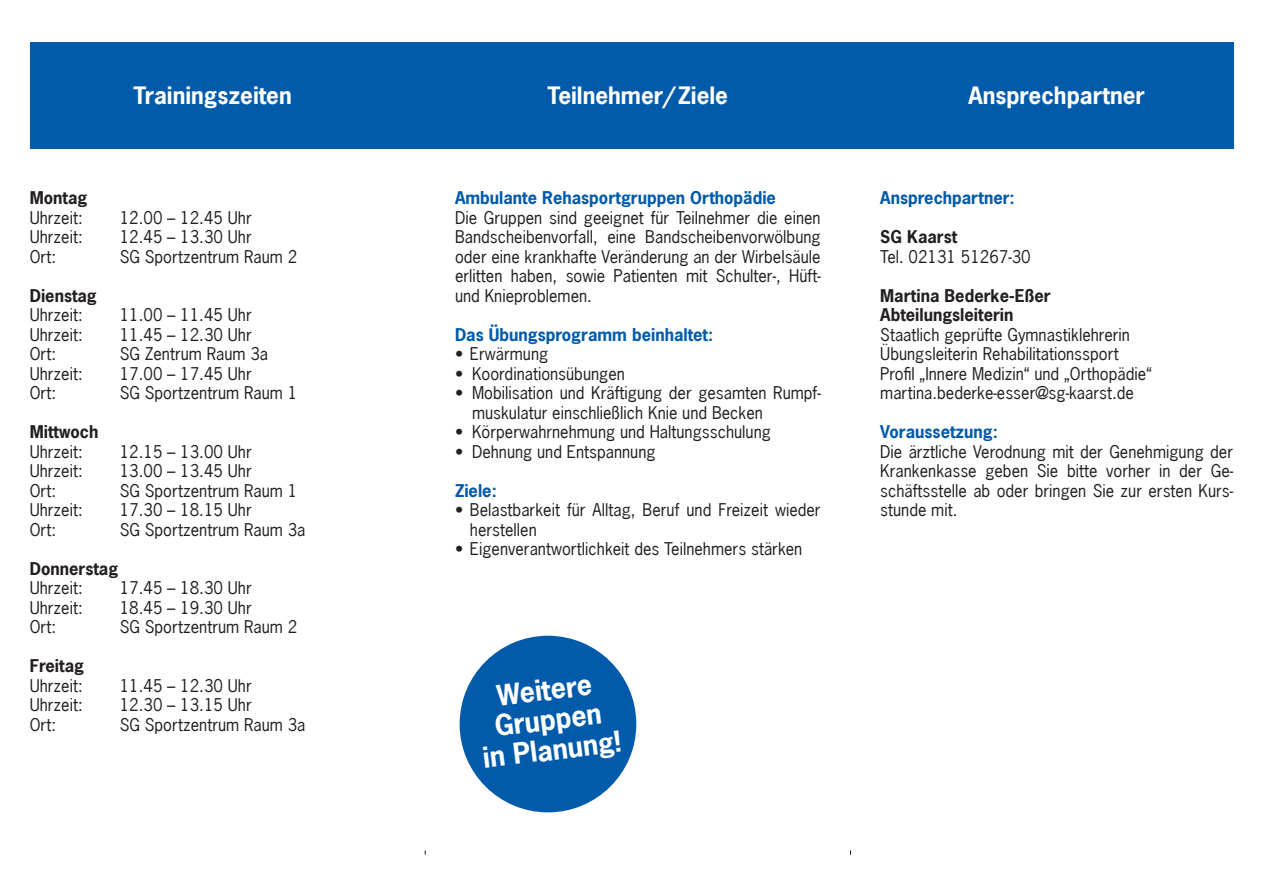
<style>
.page{position:relative;width:1263px;height:893px;background:#fff}
.page>*{position:absolute;margin:0;border:0;box-sizing:border-box;transform-origin:0 0}
.t1{font:700 27px/30px "News Gothic LT";color:#fff;text-align:center}
.t2{font:700 22.5px "News Gothic LT";color:#fff}
.t3{font:16.5px/19.5px "News Gothic LT";color:#231f20}
.t4{font:700 16.5px "News Gothic LT";color:#015aaa}
.t5{font:700 16.5px "News Gothic LT";color:#231f20}
.s1{font-weight:700}
</style>
<div class="page">
<div style="left:30px;top:43px;width:1203px;height:106px;background:#015aaa"></div>
<div style="left:460px;top:636px;width:176px;height:176px;background:#015aaa;border-radius:50%"></div>
<p class="t2" style="left:133px;top:81px;width:160px">Trainingszeiten</p>
<p class="t2" style="left:548px;top:81px;width:182px">Teilnehmer/Ziele</p>
<p class="t2" style="left:968px;top:81px;width:178px">Ansprechpartner</p>
<p class="t5" style="left:30px;top:187px;width:59px">Montag</p>
<p class="t3" style="left:30px;top:208px;width:54px">Uhrzeit:</p>
<p class="t3" style="left:120px;top:208px;width:133px">12.00 – 12.45 Uhr</p>
<p class="t3" style="left:30px;top:227px;width:54px">Uhrzeit:</p>
<p class="t3" style="left:120px;top:227px;width:133px">12.45 – 13.30 Uhr</p>
<p class="t3" style="left:30px;top:247px;width:28px">Ort:</p>
<p class="t3" style="left:120px;top:247px;width:179px">SG Sportzentrum Raum 2</p>
<p class="t5" style="left:30px;top:285px;width:69px">Dienstag</p>
<p class="t3" style="left:30px;top:305px;width:54px">Uhrzeit:</p>
<p class="t3" style="left:120px;top:305px;width:133px">11.00 – 11.45 Uhr</p>
<p class="t3" style="left:30px;top:325px;width:54px">Uhrzeit:</p>
<p class="t3" style="left:120px;top:325px;width:133px">11.45 – 12.30 Uhr</p>
<p class="t3" style="left:30px;top:344px;width:28px">Ort:</p>
<p class="t3" style="left:120px;top:344px;width:150px">SG Zentrum Raum 3a</p>
<p class="t3" style="left:30px;top:364px;width:54px">Uhrzeit:</p>
<p class="t3" style="left:120px;top:364px;width:133px">17.00 – 17.45 Uhr</p>
<p class="t3" style="left:30px;top:383px;width:28px">Ort:</p>
<p class="t3" style="left:120px;top:383px;width:179px">SG Sportzentrum Raum 1</p>
<p class="t5" style="left:30px;top:421px;width:70px">Mittwoch</p>
<p class="t3" style="left:30px;top:442px;width:54px">Uhrzeit:</p>
<p class="t3" style="left:120px;top:442px;width:133px">12.15 – 13.00 Uhr</p>
<p class="t3" style="left:30px;top:461px;width:54px">Uhrzeit:</p>
<p class="t3" style="left:120px;top:461px;width:133px">13.00 – 13.45 Uhr</p>
<p class="t3" style="left:30px;top:481px;width:28px">Ort:</p>
<p class="t3" style="left:120px;top:481px;width:179px">SG Sportzentrum Raum 1</p>
<p class="t3" style="left:30px;top:500px;width:54px">Uhrzeit:</p>
<p class="t3" style="left:120px;top:500px;width:133px">17.30 – 18.15 Uhr</p>
<p class="t3" style="left:30px;top:520px;width:28px">Ort:</p>
<p class="t3" style="left:120px;top:520px;width:187px">SG Sportzentrum Raum 3a</p>
<p class="t5" style="left:30px;top:558px;width:90px">Donnerstag</p>
<p class="t3" style="left:30px;top:578px;width:54px">Uhrzeit:</p>
<p class="t3" style="left:120px;top:578px;width:133px">17.45 – 18.30 Uhr</p>
<p class="t3" style="left:30px;top:598px;width:54px">Uhrzeit:</p>
<p class="t3" style="left:120px;top:598px;width:133px">18.45 – 19.30 Uhr</p>
<p class="t3" style="left:30px;top:617px;width:28px">Ort:</p>
<p class="t3" style="left:120px;top:617px;width:179px">SG Sportzentrum Raum 2</p>
<p class="t5" style="left:30px;top:655px;width:56px">Freitag</p>
<p class="t3" style="left:30px;top:676px;width:54px">Uhrzeit:</p>
<p class="t3" style="left:120px;top:676px;width:133px">11.45 – 12.30 Uhr</p>
<p class="t3" style="left:30px;top:695px;width:54px">Uhrzeit:</p>
<p class="t3" style="left:120px;top:695px;width:133px">12.30 – 13.15 Uhr</p>
<p class="t3" style="left:30px;top:715px;width:28px">Ort:</p>
<p class="t3" style="left:120px;top:715px;width:187px">SG Sportzentrum Raum 3a</p>
<p class="t4" style="left:455px;top:187px;width:322px">Ambulante Rehasportgruppen Orthopädie</p>
<p class="t3" style="left:455px;top:208px;width:367px;text-align:justify">Die Gruppen sind geeignet für Teilnehmer die einen Bandscheibenvorfall, eine Bandscheibenvorwölbung oder eine krankhafte Veränderung an der Wirbelsäule erlitten haben, sowie Patienten mit Schulter-, Hüft&shy;und Knieproblemen.</p>
<p class="t4" style="left:455px;top:324px;width:260px">Das Übungsprogramm beinhaltet:</p>
<p class="t3" style="left:455px;top:344px;width:95px">• Erwärmung</p>
<p class="t3" style="left:455px;top:364px;width:171px">• Koordinationsübungen</p>
<p class="t3" style="left:472px;top:383px;width:350px;text-indent:-17px">• Mobilisation und Kräftigung der gesamten Rumpf&shy;muskulatur einschließlich Knie und Becken</p>
<p class="t3" style="left:455px;top:422px;width:317px">• Körperwahrnehmung und Haltungsschulung</p>
<p class="t3" style="left:455px;top:442px;width:202px">• Dehnung und Entspannung</p>
<p class="t4" style="left:455px;top:480px;width:43px">Ziele:</p>
<p class="t3" style="left:470px;top:500px;width:352px;text-indent:-15px">• Belastbarkeit für Alltag, Beruf und Freizeit wieder herstellen</p>
<p class="t3" style="left:455px;top:539px;width:349px">• Eigenverantwortlichkeit des Teilnehmers stärken</p>
<p class="t1" style="left:474px;top:683px;width:140px;rotate:-7deg">Weitere<br>Gruppen<br>in Planung!</p>
<p class="t4" style="left:880px;top:187px;width:136px">Ansprechpartner:</p>
<p class="t5" style="left:880px;top:226px;width:79px">SG Kaarst</p>
<p class="t3" style="left:880px;top:247px;width:152px">Tel. 02131 51267-30</p>
<p class="t5" style="left:880px;top:285px;width:172px">Martina Bederke-Eßer</p>
<p class="t3" style="left:880px;top:305px;width:251px"><span class="s1">Abteilungsleiterin<br></span>Staatlich geprüfte Gymnastiklehrerin</p>
<p class="t3" style="left:880px;top:344px;width:240px">Übungsleiterin Rehabilitationssport</p>
<p class="t3" style="left:880px;top:364px;width:273px">Profil „Innere Medizin“ und „Orthopädie“</p>
<p class="t3" style="left:880px;top:383px;width:255px">martina.bederke-esser@sg-kaarst.de</p>
<p class="t4" style="left:880px;top:421px;width:119px">Voraussetzung:</p>
<p class="t3" style="left:880px;top:442px;width:354px;text-align:justify">Die ärztliche Verodnung mit der Genehmigung der Krankenkasse geben Sie bitte vorher in der Ge&shy;schäftsstelle ab oder bringen Sie zur ersten Kurs&shy;stunde mit.</p>
</div>
